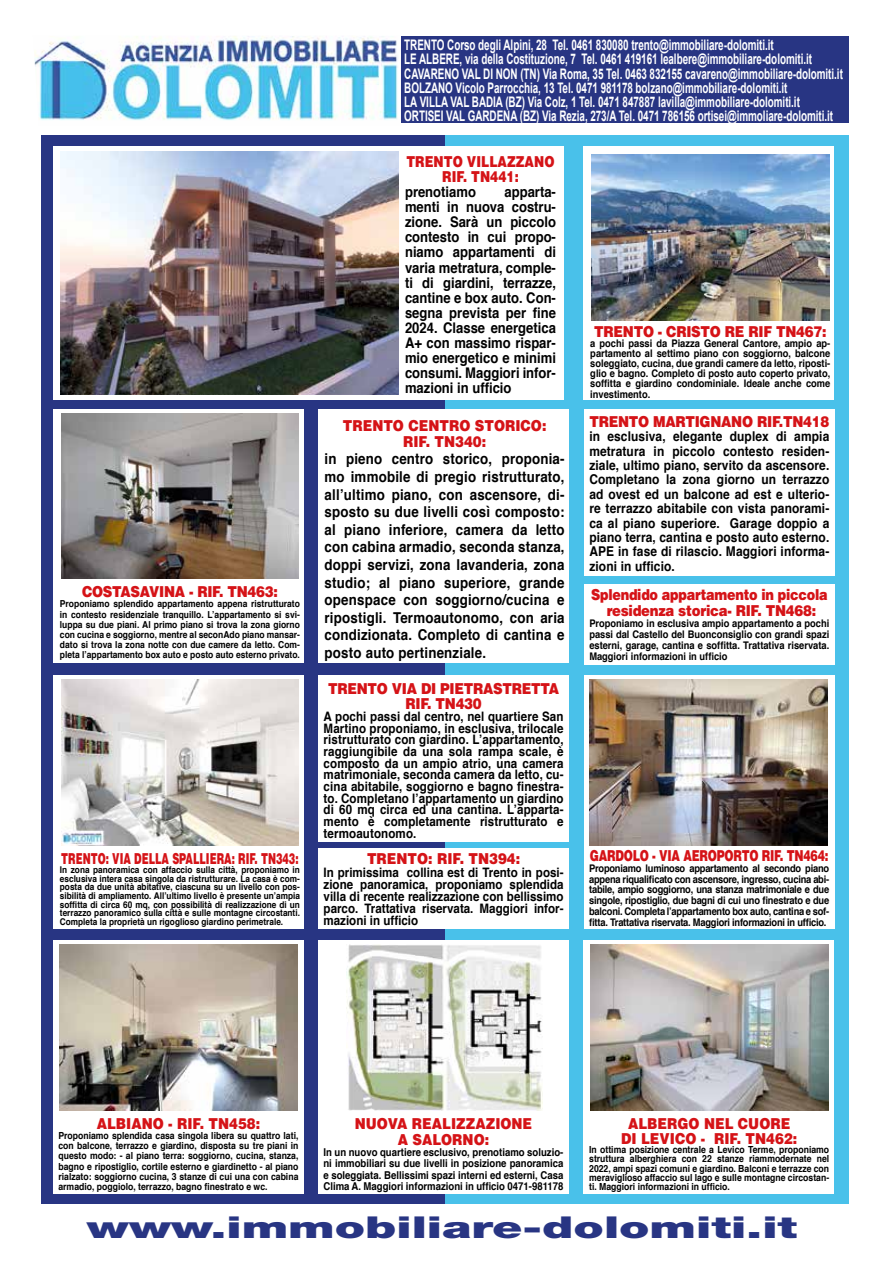
<style>
.page{position:relative;width:893px;height:1263px;background:#fff}
.page>*{position:absolute;margin:0;border:0;box-sizing:border-box;transform-origin:0 0}
.t1{font:900 30.15px "Helvetica Neue";color:#283583;scale:1.6 1}
.t2{font:900 15.15px/16.2px "Helvetica";color:#d51317;text-align:center;scale:.88 1}
.t3{font:900 15.15px/15.5px "Helvetica";letter-spacing:-.02em;color:#d51317;text-align:center;scale:.88 1}
.t4{font:900 15.15px/16.4px "Helvetica";letter-spacing:-.02em;color:#d51317;text-align:center;scale:.85 1}
.t5{font:900 15.15px "Helvetica";color:#d51317;scale:.64 1}
.t6{font:900 15.15px "Helvetica";letter-spacing:-.02em;color:#d51317;scale:.73 1}
.t7{font:900 15.15px/15.1px "Helvetica";color:#d51317;text-align:center;scale:.81 1}
.t8{font:700 15px/17.5px "Helvetica";letter-spacing:.015em;color:#000;text-align:justify;scale:.89 1}
.t9{font:700 14.7px/15px "Helvetica";color:#000;text-align:justify;scale:.89 1}
.t10{font:700 14.55px/14.2px "Arial";letter-spacing:-.005em;color:#fff;scale:.68 1}
.t11{font:700 13.5px/14.4px "Helvetica";letter-spacing:.01em;color:#000;text-align:justify;scale:.89 1}
.t12{font:700 13.05px/11.7px "Helvetica";letter-spacing:.005em;color:#000;text-align:justify;scale:.89 1}
.t13{font:700 10.8px/11.2px "Helvetica";color:#000;text-align:justify;scale:.89 1}
.t14{font:700 10.5px/10.1px "Helvetica";color:#000;text-align:justify;scale:.89 1}
.t15{font:700 9.75px/10.1px "Helvetica";color:#000;text-align:justify;scale:.89 1}
.t16{font:700 9.6px/10.1px "Helvetica";color:#000;text-align:justify;scale:.89 1}
.t17{font:700 9.3px/8.7px "Helvetica";color:#000;text-align:justify;scale:.89 1}
</style>
<div class="page">
<img style="left:34px;top:36px;width:364px;height:85px">
<div style="left:41px;top:136px;width:403px;height:1068px;background:#283583"></div>
<div style="left:446px;top:136px;width:403px;height:1068px;background:#49c1ea"></div>
<div style="left:584px;top:676px;width:250px;height:253px;background:#fff"></div>
<div style="left:401px;top:36px;width:447px;height:87px;background:#283583"></div>
<div style="left:583px;top:146px;width:251px;height:253px;background:#fff"></div>
<div style="left:318px;top:676px;width:251px;height:166px;background:#fff"></div>
<div style="left:584px;top:409px;width:250px;height:166px;background:#fff"></div>
<div style="left:53px;top:146px;width:511px;height:253px;background:#fff"></div>
<img style="left:592px;top:155px;width:237px;height:166px">
<img style="left:590px;top:679px;width:237px;height:166px">
<div style="left:53px;top:941px;width:250px;height:253px;background:#fff"></div>
<div style="left:318px;top:409px;width:250px;height:253px;background:#fff"></div>
<div style="left:53px;top:676px;width:250px;height:253px;background:#fff"></div>
<img style="left:61px;top:680px;width:238px;height:166px">
<div style="left:53px;top:409px;width:250px;height:253px;background:#fff"></div>
<img style="left:61px;top:413px;width:238px;height:166px">
<div style="left:318px;top:849px;width:251px;height:80px;background:#fff"></div>
<div style="left:584px;top:584px;width:250px;height:80px;background:#fff"></div>
<div style="left:584px;top:941px;width:250px;height:253px;background:#fff"></div>
<img style="left:590px;top:945px;width:238px;height:166px">
<div style="left:318px;top:941px;width:250px;height:253px;background:#fff"></div>
<img style="left:346px;top:945px;width:196px;height:166px">
<img style="left:60px;top:151px;width:339px;height:243px">
<img style="left:60px;top:945px;width:237px;height:166px">
<p class="t10" style="left:404px;top:38px;width:647px">TRENTO Corso degli Alpini, 28 Tel. 0461 830080 trento@immobiliare-dolomiti.it<br>LE ALBERE, via della Costituzione, 7 Tel. 0461 419161 lealbere@immobiliare-dolomiti.it CAVARENO VAL DI NON (TN) Via Roma, 35 Tel. 0463 832155 cavareno@immobiliare-dolomiti.it BOLZANO Vicolo Parrocchia, 13 Tel. 0471 981178 bolzano@immobiliare-dolomiti.it<br>LA VILLA VAL BADIA (BZ) Via Colz, 1 Tel. 0471 847887 lavilla@immobiliare-dolomiti.it ORTISEI VAL GARDENA (BZ) Via Rezia, 273/A Tel. 0471 786156 ortisei@immoliare-dolomiti.it</p>
<h2 class="t3" style="left:82px;top:584px;width:224px">COSTASAVINA - RIF. TN463:</h2>
<p class="t16" style="left:60px;top:599px;width:271px">Proponiamo splendido appartamento appena ristrutturato in contesto residenziale tranquillo. L’appartamento si svi&shy;luppa su due piani. Al primo piano si trova la zona giorno con cucina e soggiorno, mentre al seconAdo piano mansar&shy;dato si trova la zona notte con due camere da letto. Com&shy;pleta l’appartamento box auto e posto auto esterno privato.</p>
<h2 class="t5" style="left:61px;top:849px;width:372px">TRENTO: VIA DELLA SPALLIERA: RIF. TN343:</h2>
<p class="t17" style="left:60px;top:865px;width:271px">In zona panoramica con affaccio sulla città, proponiamo in esclusiva intera casa singola da ristrutturare. La casa è com&shy;posta da due unità abitative, ciascuna su un livello con pos&shy;sibilità di ampliamento. All’ultimo livello è presente un’ampia soffitta di circa 60 mq, con possibilità di realizzazione di un terrazzo panoramico sulla città e sulle montagne circostanti.<br>Completa la proprietà un rigoglioso giardino perimetrale.</p>
<h2 class="t7" style="left:406px;top:154px;width:184px">TRENTO VILLAZZANO<br>RIF. TN441:</h2>
<h3 class="t9" style="left:405px;top:185px;width:81px">prenotiamo</h3>
<p class="t9" style="left:405px;top:185px;width:171px;text-indent:99px">apparta&shy;menti in nuova costru&shy;zione. Sarà un piccolo contesto in cui propo&shy;niamo appartamenti di varia metratura, comple&shy;ti di giardini, terrazze, cantine e box auto. Con&shy;segna prevista per fine 2024. Classe energetica A+ con massimo rispar&shy;mio energetico e minimi consumi. Maggiori infor&shy;mazioni in ufficio</p>
<h2 class="t2" style="left:343px;top:416px;width:233px">TRENTO CENTRO STORICO:<br>RIF. TN340:</h2>
<p class="t8" style="left:325px;top:450px;width:271px">in pieno centro storico, proponia&shy;mo immobile di pregio ristrutturato, all’ultimo piano, con ascensore, di&shy;sposto su due livelli così composto: al piano inferiore, camera da letto con cabina armadio, seconda stanza, doppi servizi, zona lavanderia, zona studio; al piano superiore, grande openspace con soggiorno/cucina e ripostigli. Termoautonomo, con aria condizionata. Completo di cantina e posto auto pertinenziale.</p>
<h2 class="t3" style="left:328px;top:680px;width:264px">TRENTO VIA DI PIETRASTRETTA<br>RIF. TN430</h2>
<p class="t12" style="left:324px;top:711px;width:271px">A pochi passi dal centro, nel quartiere San Martino proponiamo, in esclusiva, trilocale ristrutturato con giardino. L’appartamento, raggiungibile da una sola rampa scale, è composto da un ampio atrio, una camera matrimoniale, seconda camera da letto, cu&shy;cina abitabile, soggiorno e bagno finestra&shy;to. Completano l’appartamento un giardino di 60 mq circa ed una cantina. L’apparta&shy;mento è completamente ristrutturato e termoautonomo.</p>
<h2 class="t2" style="left:367px;top:850px;width:176px">TRENTO: RIF. TN394:</h2>
<p class="t12" style="left:324px;top:866px;width:271px">In primissima collina est di Trento in posi&shy;zione panoramica, proponiamo splendida villa di recente realizzazione con bellissimo parco. Trattativa riservata. Maggiori infor&shy;mazioni in ufficio</p>
<h2 class="t3" style="left:594px;top:323px;width:265px">TRENTO - CRISTO RE RIF TN467:</h2>
<p class="t14" style="left:590px;top:338px;width:271px">a pochi passi da Piazza General Cantore, ampio ap&shy;partamento al settimo piano con soggiorno, balcone soleggiato, cucina, due grandi camere da letto, riposti&shy;glio e bagno. Completo di posto auto coperto privato, soffitta e giardino condominiale. Ideale anche come investimento.</p>
<h2 class="t3" style="left:589px;top:413px;width:274px">TRENTO MARTIGNANO RIF.TN418</h2>
<p class="t11" style="left:589px;top:429px;width:271px">in esclusiva, elegante duplex di ampia metratura in piccolo contesto residen&shy;ziale, ultimo piano, servito da ascensore.<br>Completano la zona giorno un terrazzo ad ovest ed un balcone ad est e ulterio&shy;re terrazzo abitabile con vista panorami&shy;ca al piano superiore. Garage doppio a piano terra, cantina e posto auto esterno.<br>APE in fase di rilascio. Maggiori informa&shy;zioni in ufficio.</p>
<h2 class="t4" style="left:591px;top:585px;width:280px">Splendido appartamento in piccola residenza storica- RIF. TN468:</h2>
<p class="t14" style="left:589px;top:618px;width:271px;line-height:10.9px">Proponiamo in esclusiva ampio appartamento a pochi passi dal Castello del Buonconsiglio con grandi spazi esterni, garage, cantina e soffitta. Trattativa riservata.<br>Maggiori informazioni in ufficio</p>
<h2 class="t6" style="left:590px;top:846px;width:329px">GARDOLO - VIA AEROPORTO RIF. TN464:</h2>
<p class="t14" style="left:589px;top:863px;width:271px;line-height:10.6px">Proponiamo luminoso appartamento al secondo piano appena riqualificato con ascensore, ingresso, cucina abi&shy;tabile, ampio soggiorno, una stanza matrimoniale e due singole, ripostiglio, due bagni di cui uno finestrato e due balconi. Completa l’appartamento box auto, cantina e sof&shy;fitta. Trattativa riservata. Maggiori informazioni in ufficio.</p>
<h2 class="t2" style="left:97px;top:1115px;width:187px">ALBIANO - RIF. TN458:</h2>
<p class="t15" style="left:58px;top:1131px;width:271px">Proponiamo splendida casa singola libera su quattro lati, con balcone, terrazzo e giardino, disposta su tre piani in questo modo: - al piano terra: soggiorno, cucina, stanza, bagno e ripostiglio, cortile esterno e giardinetto - al piano rialzato: soggiorno cucina, 3 stanze di cui una con cabina armadio, poggiolo, terrazzo, bagno finestrato e wc.</p>
<h2 class="t2" style="left:355px;top:1115px;width:203px;line-height:15.8px">NUOVA REALIZZAZIONE<br>A SALORNO:</h2>
<p class="t13" style="left:323px;top:1147px;width:271px">In un nuovo quartiere esclusivo, prenotiamo soluzio&shy;ni immobiliari su due livelli in posizione panoramica e soleggiata. Bellissimi spazi interni ed esterni, Casa Clima A. Maggiori informazioni in ufficio 0471-981178</p>
<h2 class="t2" style="left:621px;top:1115px;width:202px;line-height:15.1px">ALBERGO NEL CUORE<br>DI LEVICO - RIF. TN462:</h2>
<p class="t15" style="left:589px;top:1145px;width:271px;line-height:9.1px">In ottima posizione centrale a Levico Terme, proponiamo struttura alberghiera con 22 stanze riammodernate nel 2022, ampi spazi comuni e giardino. Balconi e terrazze con meraviglioso affaccio sul lago e sulle montagne circostan&shy;ti. Maggiori informazioni in ufficio.</p>
<h1 class="t1" style="left:87px;top:1209px;width:445px">www.immobiliare-dolomiti.it</h1>
</div>
